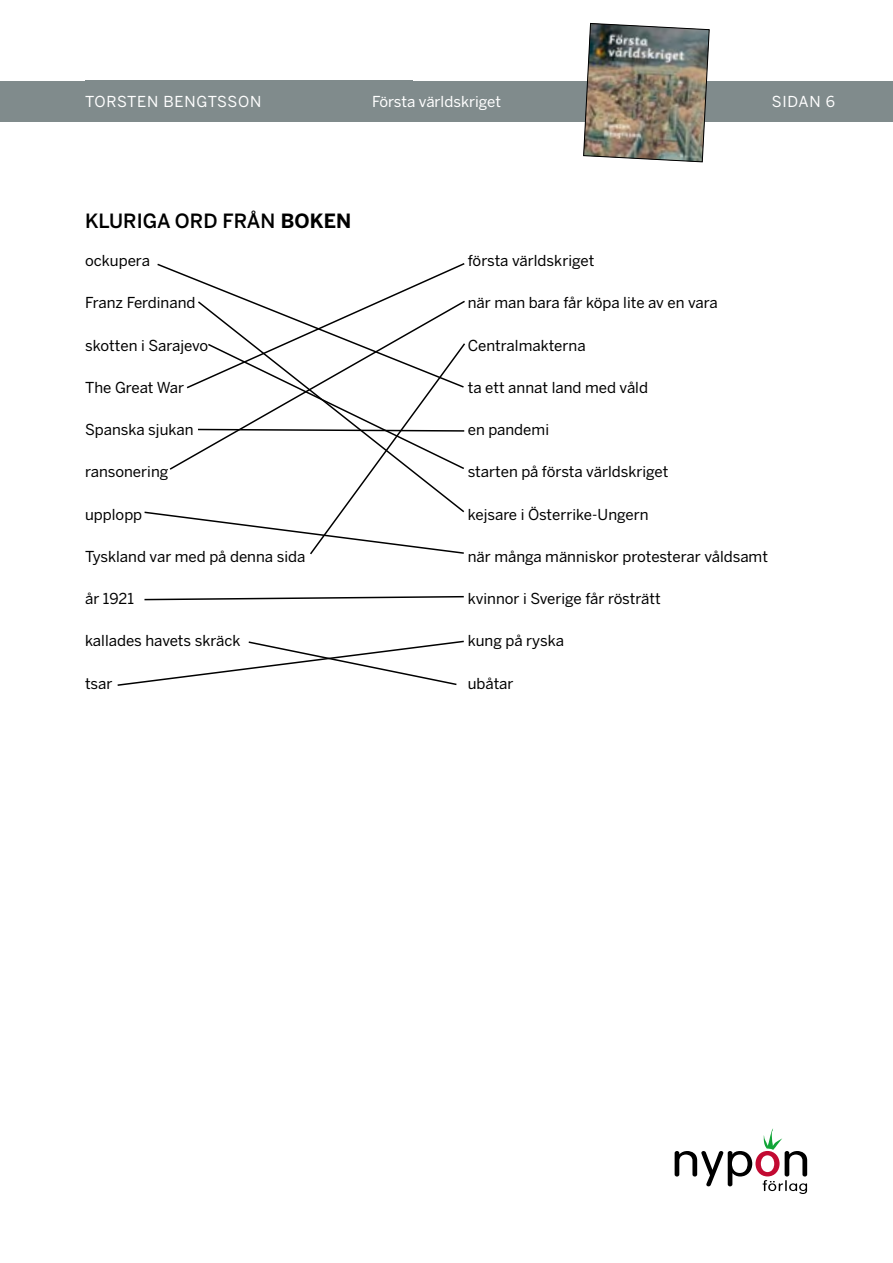
<style>
.page{position:relative;width:893px;height:1263px;background:#fff}
.page>*{position:absolute;margin:0;border:0;box-sizing:border-box;transform-origin:0 0}
.t1{font:500 19.5px "Benton Sans";color:#000}
.t2{font:15px "Benton Sans";color:#000}
.t3{font:15px "Benton Sans";letter-spacing:.005em;color:#fff}
.t4{font:15px "Benton Sans";letter-spacing:.045em;color:#fff}
.s1{font-weight:700}
</style>
<div class="page">
<div style="left:0;top:81px;width:893px;height:40px;background:#808b8c"></div>
<div style="left:85px;top:80px;width:327px;height:41px;background:#808b8c"></div>
<img style="left:583px;top:23px;width:127px;height:139px">
<svg style="left:675px;top:1128px;width:132px;height:66px"></svg>
<svg style="left:144px;top:263px;width:321px;height:292px"></svg>
<svg style="left:144px;top:595px;width:320px;height:6px"></svg>
<svg style="left:117px;top:640px;width:347px;height:46px"></svg>
<p class="t4" style="left:85px;top:92px;width:178px">TORSTEN BENGTSSON</p>
<p class="t3" style="left:372px;top:92px;width:131px">Första världskriget</p>
<p class="t3" style="left:772px;top:92px;width:65px">SIDAN 6</p>
<h1 class="t1" style="left:85px;top:209px;width:268px">KLURIGA ORD FRÅN <span class="s1">BOKEN</span></h1>
<p class="t2" style="left:85px;top:251px;width:66px">ockupera</p>
<p class="t2" style="left:468px;top:251px;width:128px">första världskriget</p>
<p class="t2" style="left:85px;top:294px;width:112px">Franz Ferdinand</p>
<p class="t2" style="left:468px;top:294px;width:252px">när man bara får köpa lite av en vara</p>
<p class="t2" style="left:85px;top:336px;width:125px">skotten i Sarajevo</p>
<p class="t2" style="left:468px;top:336px;width:119px">Centralmakterna</p>
<p class="t2" style="left:85px;top:378px;width:101px">The Great War</p>
<p class="t2" style="left:468px;top:378px;width:182px">ta ett annat land med våld</p>
<p class="t2" style="left:85px;top:420px;width:110px">Spanska sjukan</p>
<p class="t2" style="left:468px;top:420px;width:83px">en pandemi</p>
<p class="t2" style="left:85px;top:463px;width:85px">ransonering</p>
<p class="t2" style="left:468px;top:463px;width:202px">starten på första världskriget</p>
<p class="t2" style="left:85px;top:505px;width:59px">upplopp</p>
<p class="t2" style="left:468px;top:505px;width:182px">kejsare i Österrike-Ungern</p>
<p class="t2" style="left:85px;top:547px;width:222px">Tyskland var med på denna sida</p>
<p class="t2" style="left:468px;top:547px;width:302px">när många människor protesterar våldsamt</p>
<p class="t2" style="left:85px;top:590px;width:50px">år 1921</p>
<p class="t2" style="left:468px;top:590px;width:195px">kvinnor i Sverige får rösträtt</p>
<p class="t2" style="left:85px;top:632px;width:157px">kallades havets skräck</p>
<p class="t2" style="left:468px;top:632px;width:98px">kung på ryska</p>
<p class="t2" style="left:85px;top:674px;width:29px">tsar</p>
<p class="t2" style="left:468px;top:674px;width:47px">ubåtar</p>
</div>
